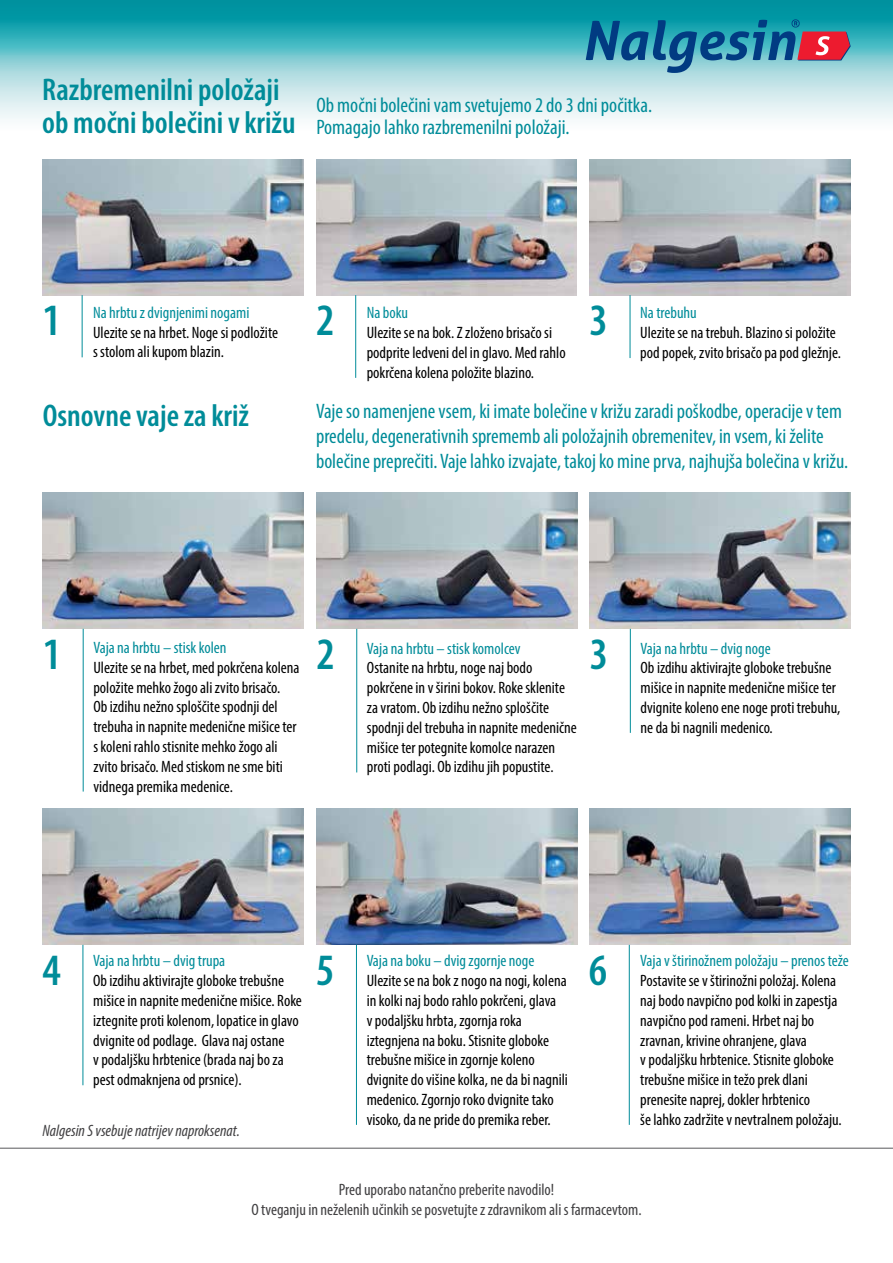
<style>
.page{position:relative;width:893px;height:1263px;background:#fff}
.page>*{position:absolute;margin:0;border:0;box-sizing:border-box;transform-origin:0 0}
.t1{font:600 condensed 45px "Myriad Pro";color:#008c99}
.t2{font:600 condensed 31.5px/33px "Myriad Pro";color:#008c99}
.t3{font:condensed 21px/25.2px "Myriad Pro";color:#008c99}
.t4{font:condensed 16.5px/19.8px "Myriad Pro";color:#000}
.t5{font:condensed 16.5px "Myriad Pro";color:#008c99}
.t6{font:condensed 16.5px/19.8px "Myriad Pro";color:#414042;text-align:center}
.t7{font:italic condensed 16.5px "Myriad Pro";color:#414042}
</style>
<div class="page">
<svg style="left:0;top:0;width:893px;height:227px"></svg>
<img style="left:42px;top:809px;width:261px;height:136px">
<img style="left:316px;top:809px;width:261px;height:136px">
<img style="left:590px;top:809px;width:261px;height:136px">
<img style="left:43px;top:493px;width:261px;height:136px">
<img style="left:316px;top:493px;width:261px;height:136px">
<img style="left:590px;top:493px;width:261px;height:136px">
<img style="left:42px;top:159px;width:261px;height:136px">
<img style="left:316px;top:159px;width:261px;height:136px">
<img style="left:590px;top:159px;width:260px;height:136px">
<hr style="left:0;top:1148px;width:893px;height:1px;background:#58595b">
<hr style="left:83px;top:629px;width:1px;height:162px;background:#008c99">
<hr style="left:630px;top:629px;width:1px;height:104px;background:#008c99">
<hr style="left:83px;top:945px;width:1px;height:140px;background:#008c99">
<hr style="left:356px;top:945px;width:1px;height:180px;background:#008c99">
<hr style="left:356px;top:629px;width:1px;height:143px;background:#008c99">
<hr style="left:630px;top:295px;width:1px;height:63px;background:#008c99">
<hr style="left:355px;top:295px;width:1px;height:83px;background:#008c99">
<hr style="left:82px;top:295px;width:1px;height:62px;background:#008c99">
<hr style="left:629px;top:945px;width:1px;height:180px;background:#008c99">
<svg style="left:586px;top:19px;width:265px;height:54px"></svg>
<h2 class="t2" style="left:42px;top:72px;width:255px">Razbremenilni položaji ob močni bolečini v križu</h2>
<p class="t3" style="left:316px;top:93px;width:337px;line-height:22.5px">Ob močni bolečini vam svetujemo 2 do 3 dni počitka.<br>Pomagajo lahko razbremenilni položaji.</p>
<h1 class="t1" style="left:42px;top:293px;width:20px">1</h1>
<h1 class="t1" style="left:316px;top:293px;width:20px">2</h1>
<h1 class="t1" style="left:590px;top:293px;width:20px">3</h1>
<p class="t5" style="left:93px;top:302px;width:158px">Na hrbtu z dvignjenimi nogami</p>
<p class="t4" style="left:93px;top:322px;width:186px">Ulezite se na hrbet. Noge si podložite s stolom ali kupom blazin.</p>
<p class="t5" style="left:367px;top:303px;width:43px">Na boku</p>
<p class="t4" style="left:367px;top:323px;width:201px">Ulezite se na bok. Z zloženo brisačo si podprite ledveni del in glavo. Med rahlo pokrčena kolena položite blazino.</p>
<p class="t5" style="left:640px;top:303px;width:58px">Na trebuhu</p>
<p class="t4" style="left:640px;top:323px;width:202px">Ulezite se na trebuh. Blazino si položite pod popek, zvito brisačo pa pod gležnje.</p>
<h2 class="t2" style="left:43px;top:398px;width:208px">Osnovne vaje za križ</h2>
<p class="t3" style="left:316px;top:398px;width:534px">Vaje so namenjene vsem, ki imate bolečine v križu zaradi poškodbe, operacije v tem predelu, degenerativnih sprememb ali položajnih obremenitev, in vsem, ki želite bolečine preprečiti. Vaje lahko izvajate, takoj ko mine prva, najhujša bolečina v križu.</p>
<h1 class="t1" style="left:43px;top:626px;width:20px">1</h1>
<h1 class="t1" style="left:590px;top:626px;width:20px">3</h1>
<h1 class="t1" style="left:316px;top:626px;width:20px">2</h1>
<p class="t5" style="left:93px;top:637px;width:135px">Vaja na hrbtu – stisk kolen</p>
<p class="t4" style="left:93px;top:657px;width:208px">Ulezite se na hrbet, med pokrčena kolena položite mehko žogo ali zvito brisačo.<br>Ob izdihu nežno sploščite spodnji del trebuha in napnite medenične mišice ter s koleni rahlo stisnite mehko žogo ali zvito brisačo. Med stiskom ne sme biti vidnega premika medenice.</p>
<p class="t5" style="left:367px;top:638px;width:155px">Vaja na hrbtu – stisk komolcev</p>
<p class="t4" style="left:367px;top:658px;width:211px">Ostanite na hrbtu, noge naj bodo pokrčene in v širini bokov. Roke sklenite za vratom. Ob izdihu nežno sploščite spodnji del trebuha in napnite medenične mišice ter potegnite komolce narazen proti podlagi. Ob izdihu jih popustite.</p>
<p class="t5" style="left:640px;top:638px;width:132px">Vaja na hrbtu – dvig noge</p>
<p class="t4" style="left:640px;top:658px;width:201px">Ob izdihu aktivirajte globoke trebušne mišice in napnite medenične mišice ter dvignite koleno ene noge proti trebuhu, ne da bi nagnili medenico.</p>
<p class="t5" style="left:93px;top:951px;width:134px">Vaja na hrbtu – dvig trupa</p>
<p class="t4" style="left:93px;top:971px;width:210px">Ob izdihu aktivirajte globoke trebušne mišice in napnite medenične mišice. Roke iztegnite proti kolenom, lopatice in glavo dvignite od podlage. Glava naj ostane<br>v podaljšku hrbtenice (brada naj bo za pest odmaknjena od prsnice).</p>
<p class="t5" style="left:367px;top:951px;width:169px">Vaja na boku – dvig zgornje noge</p>
<p class="t4" style="left:367px;top:971px;width:203px">Ulezite se na bok z nogo na nogi, kolena in kolki naj bodo rahlo pokrčeni, glava<br>v podaljšku hrbta, zgornja roka iztegnjena na boku. Stisnite globoke trebušne mišice in zgornje koleno dvignite do višine kolka, ne da bi nagnili medenico. Zgornjo roko dvignite tako visoko, da ne pride do premika reber.</p>
<h1 class="t1" style="left:43px;top:942px;width:20px">4</h1>
<h1 class="t1" style="left:316px;top:942px;width:20px">5</h1>
<h1 class="t1" style="left:589px;top:942px;width:20px">6</h1>
<p class="t7" style="left:43px;top:1121px;width:199px">Nalgesin S vsebuje natrijev naproksenat.</p>
<p class="t5" style="left:640px;top:951px;width:210px">Vaja v štirinožnem položaju – prenos teže</p>
<p class="t4" style="left:640px;top:971px;width:203px">Postavite se v štirinožni položaj. Kolena naj bodo navpično pod kolki in zapestja navpično pod rameni. Hrbet naj bo zravnan, krivine ohranjene, glava<br>v podaljšku hrbtenice. Stisnite globoke trebušne mišice in težo prek dlani prenesite naprej, dokler hrbtenico<br>še lahko zadržite v nevtralnem položaju.</p>
<p class="t6" style="left:251px;top:1180px;width:392px">Pred uporabo natančno preberite navodilo!<br>O tveganju in neželenih učinkih se posvetujte z zdravnikom ali s farmacevtom.</p>
</div>
